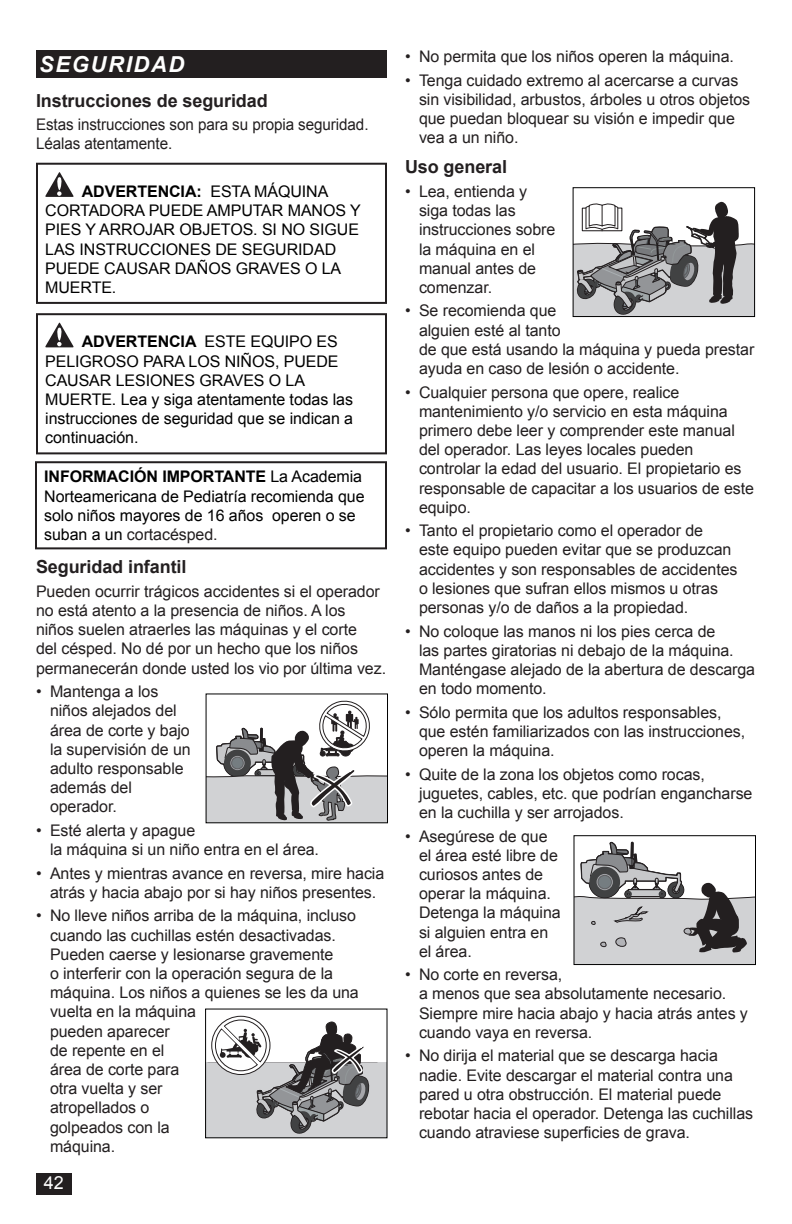
<style>
.page{position:relative;width:792px;height:1224px;background:#fff}
.page>*{position:absolute;margin:0;border:0;box-sizing:border-box;transform-origin:0 0}
.t1{font:italic 700 22px "Arial";letter-spacing:.075em;color:#fff}
.Head_9A_SP{font:700 18px "Arial";letter-spacing:-.005em;color:#231f20}
.Head_9_SP{font:700 18px "Arial";letter-spacing:-.005em;color:#231f20}
.t2{font:18px "Arial";color:#fff}
.Body_Text_SP{font:16px/19.2px "Arial";letter-spacing:-.005em;color:#231f20}
.Warning{font:16px/19.2px "Arial";letter-spacing:-.005em;color:#000}
.Body_Text{font:16px/19.2px "Arial";letter-spacing:-.005em;color:#231f20;scale:.95 1}
.s1{font-weight:700}
.s2{color:#231f20}
</style>
<div class="page">
<svg style="left:575px;top:202px;width:178px;height:113px"></svg>
<div style="left:573px;top:187px;width:182px;height:130px;border:1px solid #000"></div>
<svg style="left:576px;top:841px;width:178px;height:122px"></svg>
<div style="left:574px;top:835px;width:182px;height:130px;border:1px solid #000"></div>
<div style="left:206px;top:1063px;width:181px;height:75px;background:#d1d2d4"></div>
<svg style="left:215px;top:1019px;width:171px;height:115px"></svg>
<svg style="left:208px;top:700px;width:178px;height:121px"></svg>
<div style="left:36px;top:1174px;width:35px;height:21px;background:#231f20"></div>
<div style="left:36px;top:50px;width:351px;height:28px;background:#231f20"></div>
<svg style="left:45px;top:172px;width:29px;height:25px"></svg>
<div style="left:36px;top:163px;width:351px;height:141px;border:2px solid #231f20"></div>
<svg style="left:45px;top:322px;width:29px;height:25px"></svg>
<div style="left:36px;top:313px;width:351px;height:141px;border:2px solid #231f20"></div>
<div style="left:35px;top:461px;width:352px;height:88px;border:2px solid #231f20"></div>
<h1 class="t1" style="left:39px;top:50px;width:147px">SEGURIDAD</h1>
<p class="Head_9A_SP" style="left:36px;top:88px;width:233px">Instrucciones de seguridad</p>
<p class="Body_Text" style="left:36px;top:115px;width:352px">Estas instrucciones son para su propia seguridad.<br>Léalas atentamente.</p>
<p class="Warning" style="left:45px;top:182px;width:317px;text-indent:37px"><span class="s1">ADVERTENCIA:</span> ESTA MÁQUINA<br>CORTADORA PUEDE AMPUTAR MANOS Y<br>PIES Y ARROJAR OBJETOS. SI NO SIGUE<br>LAS INSTRUCCIONES DE SEGURIDAD<br>PUEDE CAUSAR DAÑOS GRAVES O LA<br>MUERTE.</p>
<p class="Warning" style="left:45px;top:332px;width:309px;text-indent:37px"><span class="s1">ADVERTENCIA</span> ESTE EQUIPO ES<br>PELIGROSO PARA LOS NIÑOS, PUEDE<br>CAUSAR LESIONES GRAVES O LA<br>MUERTE. Lea y siga atentamente todas las instrucciones de seguridad que se indican a continuación.</p>
<p class="Warning" style="left:44px;top:467px;width:322px"><span class="s1">INFORMACIÓN IMPORTANTE</span> La Academia Norteamericana de Pediatría recomienda que solo niños mayores de 16 años operen o se suban a un <span class="s2">cortacésped.</span></p>
<p class="Head_9_SP" style="left:36px;top:555px;width:152px">Seguridad infantil</p>
<p class="Body_Text_SP" style="left:36px;top:582px;width:352px">Pueden ocurrir trágicos accidentes si el operador no está atento a la presencia de niños. A los niños suelen atraerles las máquinas y el corte<br>del césped. No dé por un hecho que los niños permanecerán donde usted los vio por última vez.</p>
<p class="Body_Text_SP" style="left:50px;top:682px;width:142px;text-indent:-14px">• Mantenga a los niños alejados del área de corte y bajo la supervisión de un adulto responsable además del operador.</p>
<p class="Body_Text_SP" style="left:50px;top:821px;width:271px;text-indent:-14px">• Esté alerta y apague<br>la máquina si un niño entra en el área.</p>
<p class="Body_Text_SP" style="left:36px;top:864px;width:350px;text-align:center">• Antes y mientras avance en reversa, mire hacia atrás y hacia abajo por si hay niños presentes.</p>
<p class="Body_Text_SP" style="left:50px;top:906px;width:310px;text-indent:-14px">• No lleve niños arriba de la máquina, incluso cuando las cuchillas estén desactivadas.<br>Pueden caerse y lesionarse gravemente<br>o interferir con la operación segura de la máquina. Los niños a quienes se les da una vuelta en la máquina<br>pueden aparecer<br>de repente en el<br>área de corte para<br>otra vuelta y ser<br>atropellados o<br>golpeados con la<br>máquina.</p>
<p class="t2" style="left:44px;top:1171px;width:22px">42</p>
<p class="Body_Text_SP" style="left:405px;top:47px;width:331px">• No permita que los niños operen la máquina.</p>
<p class="Body_Text_SP" style="left:419px;top:71px;width:333px;text-indent:-14px">• Tenga cuidado extremo al acercarse a curvas sin visibilidad, arbustos, árboles u otros objetos que puedan bloquear su visión e impedir que vea a un niño.</p>
<p class="Head_9A_SP" style="left:405px;top:155px;width:104px">Uso general</p>
<p class="Body_Text_SP" style="left:419px;top:182px;width:138px;text-indent:-14px">• Lea, entienda y siga todas las instrucciones sobre la máquina en el manual antes de comenzar.</p>
<p class="Body_Text_SP" style="left:419px;top:301px;width:337px;text-indent:-14px">• Se recomienda que<br>alguien esté al tanto<br>de que está usando la máquina y pueda prestar ayuda en caso de lesión o accidente.</p>
<p class="Body_Text_SP" style="left:419px;top:383px;width:337px;text-indent:-14px">• Cualquier persona que opere, realice mantenimiento y/o servicio en esta máquina primero debe leer y comprender este manual del operador. Las leyes locales pueden controlar la edad del usuario. El propietario es responsable de capacitar a los usuarios de este equipo.</p>
<p class="Body_Text_SP" style="left:419px;top:521px;width:320px;text-indent:-14px">• Tanto el propietario como el operador de<br>este equipo pueden evitar que se produzcan accidentes y son responsables de accidentes o lesiones que sufran ellos mismos u otras personas y/o de daños a la propiedad.</p>
<p class="Body_Text_SP" style="left:419px;top:622px;width:338px;text-indent:-14px">• No coloque las manos ni los pies cerca de<br>las partes giratorias ni debajo de la máquina.<br>Manténgase alejado de la abertura de descarga en todo momento.</p>
<p class="Body_Text_SP" style="left:419px;top:703px;width:328px;text-indent:-14px">• Sólo permita que los adultos responsables, que estén familiarizados con las instrucciones, operen la máquina.</p>
<p class="Body_Text_SP" style="left:419px;top:765px;width:335px;text-indent:-14px">• Quite de la zona los objetos como rocas, juguetes, cables, etc. que podrían engancharse en la cuchilla y ser arrojados.</p>
<p class="Body_Text_SP" style="left:419px;top:827px;width:143px;text-indent:-14px">• Asegúrese de que el área esté libre de curiosos antes de operar la máquina.<br>Detenga la máquina si alguien entra en el área.</p>
<p class="Body_Text_SP" style="left:419px;top:965px;width:330px;text-indent:-14px">• No corte en reversa,<br>a menos que sea absolutamente necesario.<br>Siempre mire hacia abajo y hacia atrás antes y cuando vaya en reversa.</p>
<p class="Body_Text_SP" style="left:419px;top:1046px;width:336px;text-indent:-14px">• No dirija el material que se descarga hacia nadie. Evite descargar el material contra una pared u otra obstrucción. El material puede rebotar hacia el operador. Detenga las cuchillas cuando atraviese superficies de grava.</p>
</div>
